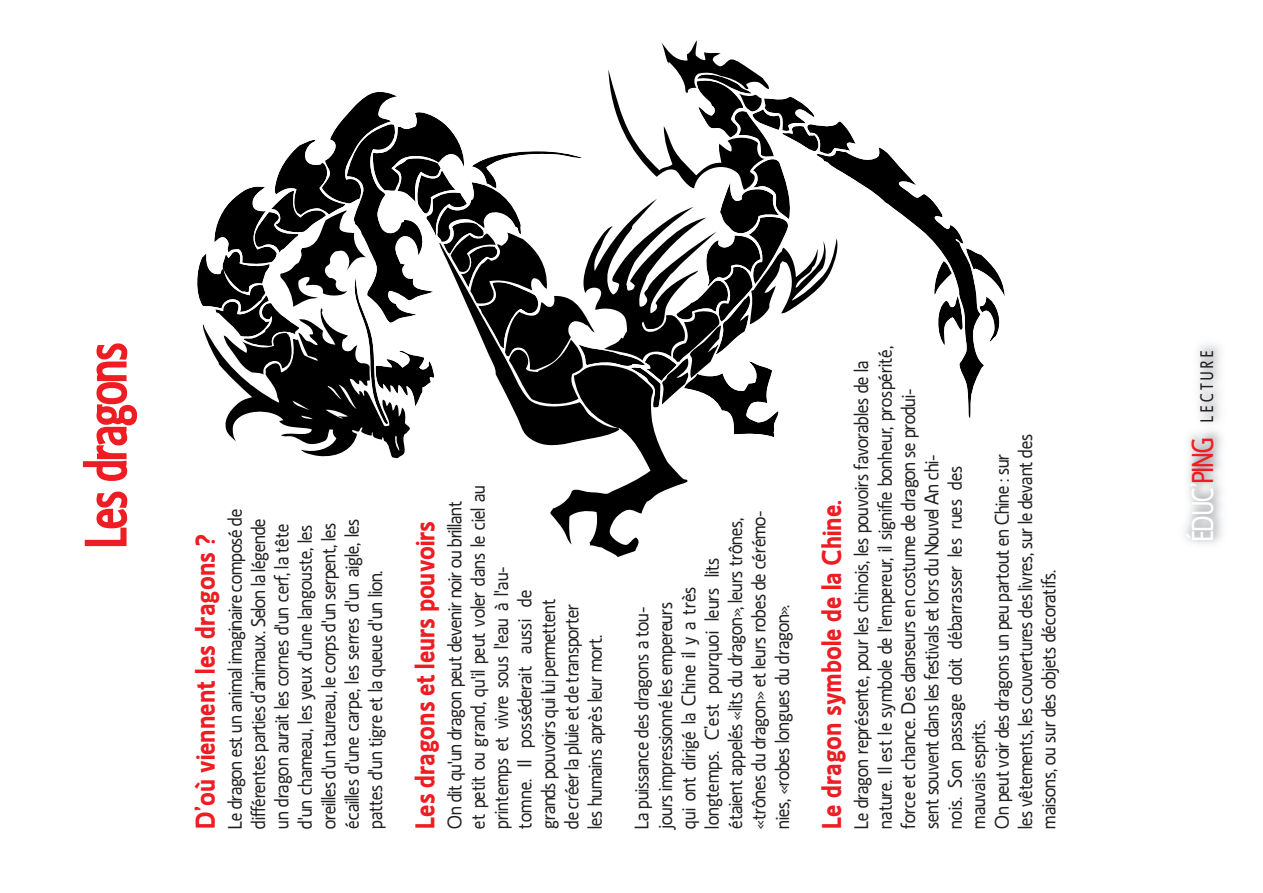
<style>
.page{position:relative;width:1263px;height:893px;background:#fff}
.page>*{position:absolute;margin:0;border:0;box-sizing:border-box;transform-origin:0 0}
.t1{font:57px "Ligurino Condensed";color:#ee1d23}
.t2{font:700 27px "Ligurino";color:#ee1d23}
.t3{font:19.5px/23.4px "Ligurino";color:#231f20}
.t4{font:18px "Ligurino Condensed";color:#231f20}
.s1{font-size:30px;color:#fff}
.s2{font-size:30px;color:#ee1d23}
</style>
<div class="page">
<svg style="left:396px;top:147px;width:609px;height:335px"></svg>
<svg style="left:439px;top:458px;width:248px;height:99px"></svg>
<svg style="left:197px;top:40px;width:659px;height:418px"></svg>
<h1 class="t1" style="left:73px;top:547px;width:205px;rotate:-90deg">Les dragons</h1>
<h2 class="t2" style="left:189px;top:829px;width:296px;rotate:-90deg">D’où viennent les dragons ?</h2>
<p class="t3" style="left:223px;top:829px;width:321px;rotate:-90deg">Le dragon est un animal imaginaire composé de différentes parties d’animaux. Selon la légende un dragon aurait les cornes d'un cerf, la tête d'un chameau, les yeux d'une langouste, les oreilles d'un taureau, le corps d'un serpent, les écailles d'une carpe, les serres d'un aigle, les pattes d'un tigre et la queue d'un lion.</p>
<h2 class="t2" style="left:409px;top:829px;width:309px;rotate:-90deg">Les dragons et leurs pouvoirs</h2>
<p class="t3" style="left:443px;top:829px;width:345px;rotate:-90deg">On dit qu'un dragon peut devenir noir ou brillant et petit ou grand, qu'il peut voler dans le ciel au printemps et vivre sous l'eau à l'au-<br>tomne. Il posséderait aussi de<br>grands pouvoirs qui lui permettent<br>de créer la pluie et de transporter<br>les humains après leur mort.</p>
<p class="t3" style="left:849px;top:829px;width:484px;rotate:-90deg">Le dragon représente, pour les chinois, les pouvoirs favorables de la nature. Il est le symbole de l'empereur, il signifie bonheur, prospérité, force et chance. Des danseurs en costume de dragon se produi-<br>sent souvent dans les festivals et lors du Nouvel An chi-<br>nois. Son passage doit débarrasser les rues des<br>mauvais esprits.<br>On peut voir des dragons un peu partout en Chine : sur<br>les vêtements, les couvertures des livres, sur le devant des<br>maisons, ou sur des objets décoratifs.</p>
<p class="t4" style="left:1196px;top:541px;width:192px;rotate:-90deg"><span class="s1">ÉDUC’</span><span class="s2">PING</span> L E C T U R E</p>
<p class="t3" style="left:630px;top:829px;width:320px;rotate:-90deg">La puissance des dragons a tou-<br>jours impressionné les empereurs<br>qui ont dirigé la Chine il y a très longtemps. C’est pourquoi leurs lits étaient appelés «lits du dragon», leurs trônes, «trônes du dragon» et leurs robes de cérémo&shy;nies, «robes longues du dragon».</p>
<h2 class="t2" style="left:816px;top:829px;width:330px;rotate:-90deg">Le dragon symbole de la Chine.</h2>
</div>
